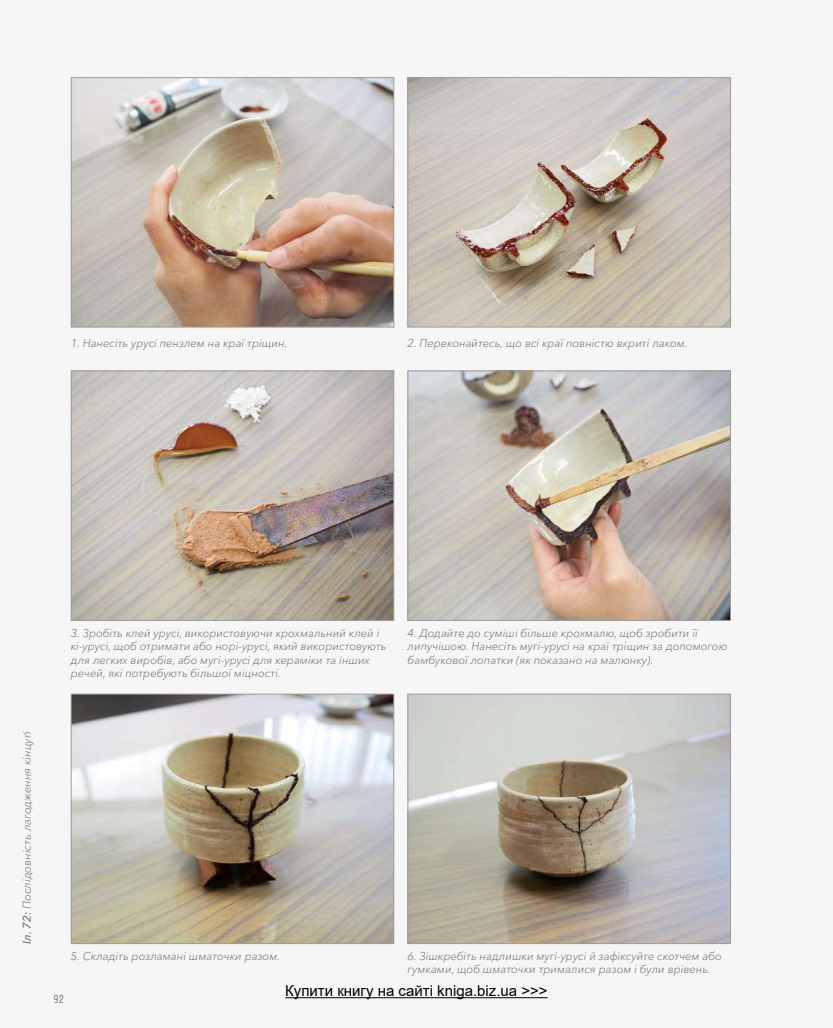
<style>
.page{position:relative;width:833px;height:1028px;background:#f6f6f6}
.page>*{position:absolute;margin:0;border:0;box-sizing:border-box;transform-origin:0 0}
.t1{font:15px "Arial";color:#000}
.t2{font:300 12.5px "Avory IPE";color:#706f6f}
.t3{font:italic 300 11.25px/13.5px "Avenir Next Cyr";color:#706f6f}
.s1{font-weight:500}
</style>
<div class="page">
<img style="left:73px;top:79px;width:319px;height:246px">
<div style="left:71px;top:77px;width:323px;height:250px;border:1px solid #9d9d9c"></div>
<img style="left:73px;top:372px;width:319px;height:246px">
<div style="left:71px;top:370px;width:323px;height:250px;border:1px solid #9d9d9c"></div>
<img style="left:73px;top:696px;width:319px;height:246px">
<div style="left:71px;top:694px;width:323px;height:250px;border:1px solid #9d9d9c"></div>
<img style="left:409px;top:79px;width:320px;height:246px">
<div style="left:407px;top:77px;width:324px;height:250px;border:1px solid #9d9d9c"></div>
<img style="left:409px;top:372px;width:320px;height:246px">
<div style="left:407px;top:370px;width:324px;height:250px;border:1px solid #9d9d9c"></div>
<img style="left:409px;top:696px;width:320px;height:246px">
<div style="left:407px;top:694px;width:324px;height:250px;border:1px solid #9d9d9c"></div>
<hr style="left:285px;top:997px;width:263px;height:1px;background:#000">
<p class="t3" style="left:71px;top:336px;width:218px">1. Нанесіть урусі пензлем на краї тріщин.</p>
<p class="t3" style="left:407px;top:336px;width:282px">2. Переконайтесь, що всі краї повністю вкриті лаком.</p>
<p class="t3" style="left:20px;top:943px;width:214px;rotate:-90deg"><span class="s1">Іл. 72:</span> Послідовність лагодження кінцуґі</p>
<p class="t3" style="left:71px;top:626px;width:317px">3. Зробіть клей урусі, використовуючи крохмальний клей і кі-урусі, щоб отримати або норі-урусі, який використовують для легких виробів, або мугі-урусі для кераміки та інших речей, які потребують більшої міцності.</p>
<p class="t3" style="left:407px;top:626px;width:321px">4. Додайте до суміші більше крохмалю, щоб зробити її липучішою. Нанесіть мугі-урусі на краї тріщин за допомогою бамбукової лопатки (як показано на малюнку).</p>
<p class="t2" style="left:54px;top:990px;width:12px">92</p>
<p class="t3" style="left:71px;top:949px;width:211px">5. Складіть розламані шматочки разом.</p>
<p class="t3" style="left:407px;top:949px;width:316px">6. Зішкребіть надлишки мугі-урусі й зафіксуйте скотчем або гумками, щоб шматочки трималися разом і були врівень.</p>
<h1 class="t1" style="left:285px;top:980px;width:264px">Купити книгу на сайті kniga.biz.ua &gt;&gt;&gt;</h1>
</div>
